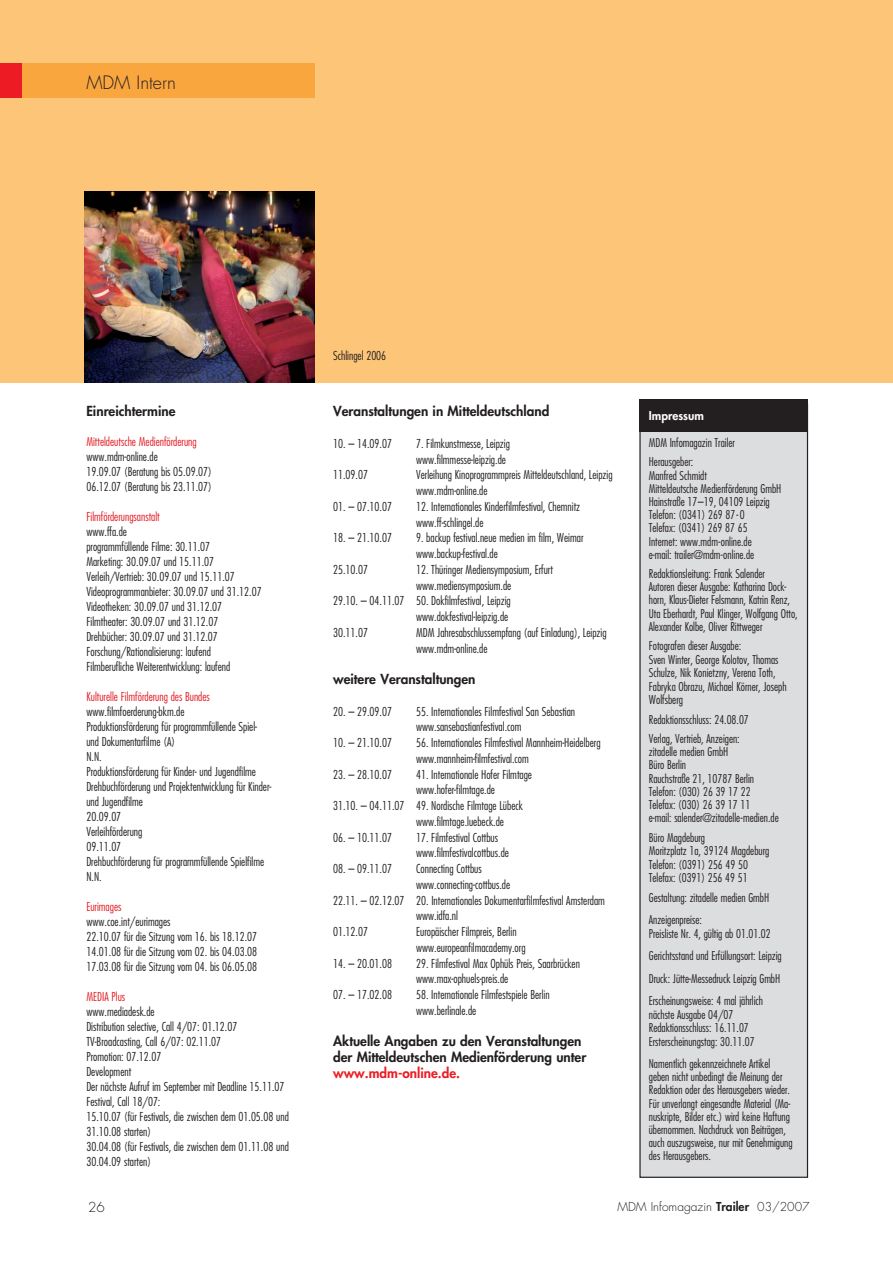
<style>
.page{position:relative;width:893px;height:1263px;background:#fff}
.page>*{position:absolute;margin:0;border:0;box-sizing:border-box;transform-origin:0 0}
.t1{font:300 18px "Futura";color:#231f20}
.t2{font:800 13.5px/15.8px "Futura";color:#231f20}
.t3{font:800 13.5px "Futura";color:#ed1c24}
.t4{font:300 13.5px "Futura";color:#231f20}
.t5{font:300 condensed 12px/15px "Futura";color:#231f20}
.t6{font:300 condensed 12px "Futura";color:#e31f26}
.t7{font:300 12px "Futura";color:#231f20}
.t8{font:300 condensed 11.85px/13.2px "Futura";color:#231f20}
.t9{font:800 11.85px "Futura";color:#fff}
.s1{font-size:12px}
.s2{font-weight:800}
</style>
<div class="page">
<div style="left:0;top:0;width:892px;height:383px;background:#fdc578"></div>
<div style="left:0;top:64px;width:314px;height:34px;background:#faa63f"></div>
<div style="left:0;top:64px;width:21px;height:34px;background:#ed1c24"></div>
<div style="left:640px;top:405px;width:166px;height:772px;background:#dcddde"></div>
<div style="left:639px;top:403px;width:169px;height:775px;border:1px solid #231f20"></div>
<div style="left:639px;top:399px;width:169px;height:32px;background:#231f20"></div>
<img style="left:85px;top:191px;width:229px;height:192px">
<h1 class="t1" style="left:86px;top:74px;width:91px">MDM Intern</h1>
<p class="t2" style="left:86px;top:405px;width:91px">Einreichtermine</p>
<p class="t6" style="left:86px;top:437px;width:112px">Mitteldeutsche Medienförderung</p>
<p class="t5" style="left:86px;top:450px;width:127px">www.mdm-online.de<br>19.09.07 (Beratung bis 05.09.07)<br>06.12.07 (Beratung bis 23.11.07)</p>
<p class="t6" style="left:86px;top:512px;width:75px">Filmförderungsanstalt</p>
<p class="t5" style="left:86px;top:525px;width:177px">www.ffa.de<br>programmfüllende Filme: 30.11.07<br>Marketing: 30.09.07 und 15.11.07<br>Verleih/Vertrieb: 30.09.07 und 15.11.07<br>Videoprogrammanbieter: 30.09.07 und 31.12.07<br>Videotheken: 30.09.07 und 31.12.07<br>Filmtheater: 30.09.07 und 31.12.07<br>Drehbücher: 30.09.07 und 31.12.07<br>Forschung/Rationalisierung: laufend<br>Filmberufliche Weiterentwicklung: laufend</p>
<p class="t6" style="left:86px;top:692px;width:125px">Kulturelle Filmförderung des Bundes</p>
<p class="t5" style="left:86px;top:705px;width:186px">www.filmfoerderung-bkm.de<br>Produktionsförderung für programmfüllende Spiel&shy;und Dokumentarfilme (A)<br>N.N.<br>Produktionsförderung für Kinder- und Jugendfilme<br>Drehbuchförderung und Projektentwicklung für Kinder&shy;und Jugendfilme<br>20.09.07<br>Verleihförderung<br>09.11.07<br>Drehbuchförderung für programmfüllende Spielfilme<br>N.N.</p>
<p class="t6" style="left:86px;top:902px;width:37px">Eurimages</p>
<p class="t5" style="left:86px;top:915px;width:172px">www.coe.int/eurimages<br>22.10.07 für die Sitzung vom 16. bis 18.12.07<br>14.01.08 für die Sitzung vom 02. bis 04.03.08<br>17.03.08 für die Sitzung vom 04. bis 06.05.08</p>
<p class="t6" style="left:86px;top:992px;width:40px">MEDIA Plus</p>
<p class="t5" style="left:86px;top:1005px;width:204px">www.mediadesk.de<br>Distribution selective, Call 4/07: 01.12.07<br>TV-Broadcasting, Call 6/07: 02.11.07<br>Promotion: 07.12.07<br>Development<br>Der nächste Aufruf im September mit Deadline 15.11.07<br>Festival, Call 18/07:<br>15.10.07 (für Festivals, die zwischen dem 01.05.08 und 31.10.08 starten)<br>30.04.08 (für Festivals, die zwischen dem 01.11.08 und 30.04.09 starten)</p>
<p class="t5" style="left:333px;top:349px;width:55px">Schlingel 2006</p>
<p class="t2" style="left:333px;top:405px;width:218px">Veranstaltungen in Mitteldeutschland</p>
<p class="t5" style="left:333px;top:437px;width:60px">10. – 14.09.07</p>
<p class="t5" style="left:416px;top:436px;width:95px;line-height:15.8px">7. Filmkunstmesse, Leipzig www.filmmesse-leipzig.de</p>
<p class="t5" style="left:333px;top:468px;width:36px">11.09.07</p>
<p class="t5" style="left:416px;top:468px;width:198px;line-height:15.8px">Verleihung Kinoprogrammpreis Mitteldeutschland, Leipzig www.mdm-online.de</p>
<p class="t5" style="left:333px;top:500px;width:60px">01. – 07.10.07</p>
<p class="t5" style="left:416px;top:499px;width:166px;line-height:15.8px">12. Internationales Kinderfilmfestival, Chemnitz www.ff-schlingel.de</p>
<p class="t5" style="left:333px;top:531px;width:60px">18. – 21.10.07</p>
<p class="t5" style="left:416px;top:531px;width:169px;line-height:15.8px">9. backup festival.neue medien im film, Weimar www.backup-festival.de</p>
<p class="t5" style="left:333px;top:563px;width:36px">25.10.07</p>
<p class="t5" style="left:416px;top:563px;width:138px">12. Thüringer Mediensymposium, Erfurt</p>
<p class="t5" style="left:416px;top:578px;width:97px">www.mediensymposium.de</p>
<p class="t5" style="left:333px;top:594px;width:179px">29.10. – 04.11.07 50. Dokfilmfestival, Leipzig</p>
<p class="t5" style="left:416px;top:610px;width:94px">www.dokfestival-leipzig.de</p>
<p class="t5" style="left:333px;top:626px;width:36px">30.11.07</p>
<p class="t5" style="left:416px;top:625px;width:192px;line-height:15.8px">MDM Jahresabschlussempfang (auf Einladung), Leipzig www.mdm-online.de</p>
<p class="t2" style="left:333px;top:672px;width:144px">weitere Veranstaltungen</p>
<p class="t5" style="left:333px;top:704px;width:60px">20. – 29.09.07</p>
<p class="t5" style="left:416px;top:704px;width:160px;line-height:15.8px">55. Internationales Filmfestival San Sebastian www.sansebastianfestival.com</p>
<p class="t5" style="left:333px;top:736px;width:60px">10. – 21.10.07</p>
<p class="t5" style="left:416px;top:736px;width:186px;line-height:15.8px">56. Internationales Filmfestival Mannheim-Heidelberg www.mannheim-filmfestival.com</p>
<p class="t5" style="left:333px;top:767px;width:60px">23. – 28.10.07</p>
<p class="t5" style="left:416px;top:767px;width:117px">41. Internationale Hofer Filmtage</p>
<p class="t5" style="left:416px;top:783px;width:80px">www.hofer-filmtage.de</p>
<p class="t5" style="left:333px;top:799px;width:191px">31.10. – 04.11.07 49. Nordische Filmtage Lübeck</p>
<p class="t5" style="left:416px;top:815px;width:89px">www.filmtage.luebeck.de</p>
<p class="t5" style="left:333px;top:830px;width:60px">06. – 10.11.07</p>
<p class="t5" style="left:416px;top:830px;width:94px;line-height:15.8px">17. Filmfestival Cottbus www.filmfestivalcottbus.de</p>
<p class="t5" style="left:333px;top:862px;width:60px">08. – 09.11.07</p>
<p class="t5" style="left:416px;top:862px;width:67px">Connecting Cottbus</p>
<p class="t5" style="left:416px;top:878px;width:96px">www.connecting-cottbus.de</p>
<p class="t5" style="left:333px;top:893px;width:273px">22.11. – 02.12.07 20. Internationales Dokumentarfilmfestival Amsterdam</p>
<p class="t5" style="left:416px;top:909px;width:43px">www.idfa.nl</p>
<p class="t5" style="left:333px;top:925px;width:36px">01.12.07</p>
<p class="t5" style="left:416px;top:925px;width:111px;line-height:15.8px">Europäischer Filmpreis, Berlin www.europeanfilmacademy.org</p>
<p class="t5" style="left:333px;top:956px;width:60px">14. – 20.01.08</p>
<p class="t5" style="left:416px;top:956px;width:165px;line-height:15.8px">29. Filmfestival Max Ophüls Preis, Saarbrücken www.max-ophuels-preis.de</p>
<p class="t5" style="left:333px;top:988px;width:60px">07. – 17.02.08</p>
<p class="t5" style="left:416px;top:988px;width:135px;line-height:15.8px">58. Internationale Filmfestspiele Berlin www.berlinale.de</p>
<p class="t2" style="left:333px;top:1035px;width:255px">Aktuelle Angaben zu den Veranstaltungen der Mitteldeutschen Medienförderung unter</p>
<p class="t3" style="left:333px;top:1066px;width:128px">www.mdm-online.de.</p>
<p class="t9" style="left:648px;top:410px;width:57px">Impressum</p>
<p class="t8" style="left:648px;top:434px;width:88px;line-height:19.2px">MDM Infomagazin Trailer<br>Herausgeber:</p>
<p class="t8" style="left:648px;top:469px;width:134px">Manfred Schmidt<br>Mitteldeutsche Medienförderung GmbH<br>Hainstraße 17–19, 04109 Leipzig<br>Telefon: (0341) 269 87- 0<br>Telefax: (0341) 269 87 65<br>Internet: www.mdm-online.de<br>e-mail: trailer@mdm-online.de</p>
<p class="t8" style="left:648px;top:568px;width:150px">Redaktionsleitung: Frank Salender<br>Autoren dieser Ausgabe: Katharina Dock&shy;horn, Klaus-Dieter Felsmann, Katrin Renz, Uta Eberhardt, Paul Klinger, Wolfgang Otto, Alexander Kolbe, Oliver Rittweger</p>
<p class="t8" style="left:648px;top:640px;width:139px">Fotografen dieser Ausgabe:<br>Sven Winter, George Kolotov, Thomas Schulze, Nik Konietzny, Verena Toth, Fabryka Obrazu, Michael Körner, <span class="s1">Joseph</span></p>
<p class="t5" style="left:648px;top:693px;width:36px">Wolfsberg</p>
<p class="t8" style="left:648px;top:711px;width:102px;line-height:19.2px">Redaktionsschluss: 24.08.07<br>Verlag, Vertrieb, Anzeigen:</p>
<p class="t8" style="left:648px;top:746px;width:131px">zitadelle medien GmbH<br>Büro Berlin<br>Rauchstraße 21, 10787 Berlin<br>Telefon: (030) 26 39 17 22<br>Telefax: (030) 26 39 17 11<br>e-mail: salender@zitadelle-medien.de</p>
<p class="t8" style="left:648px;top:831px;width:122px">Büro Magdeburg<br>Moritzplatz 1a, 39124 Magdeburg<br>Telefon: (0391) 256 49 50<br>Telefax: (0391) 256 49 51</p>
<p class="t8" style="left:648px;top:887px;width:122px;line-height:22.5px">Gestaltung: zitadelle medien GmbH<br>Anzeigenpreise:</p>
<p class="t8" style="left:648px;top:923px;width:134px;line-height:22.5px">Preisliste Nr. 4, gültig ab 01.01.02<br>Gerichtsstand und Erfüllungsort: Leipzig Druck: Jütte-Messedruck Leipzig GmbH Erscheinungsweise: 4 mal jährlich</p>
<p class="t8" style="left:648px;top:1008px;width:107px">nächste Ausgabe 04/07<br>Redaktionsschluss: 16.11.07<br>Ersterscheinungstag: 30.11.07</p>
<p class="t8" style="left:648px;top:1058px;width:145px">Namentlich gekennzeichnete Artikel geben nicht unbedingt die Meinung der Redaktion oder des Herausgebers wieder.<br>Für unverlangt eingesandte Material (Ma&shy;nuskripte, Bilder etc.) wird keine Haftung übernommen. Nachdruck von Beiträgen, auch auszugsweise, nur mit Genehmigung des Herausgebers.</p>
<p class="t4" style="left:88px;top:1201px;width:18px">26</p>
<p class="t7" style="left:617px;top:1201px;width:194px">MDM Infomagazin <span class="s2">Trailer</span> 03/2007</p>
</div>
